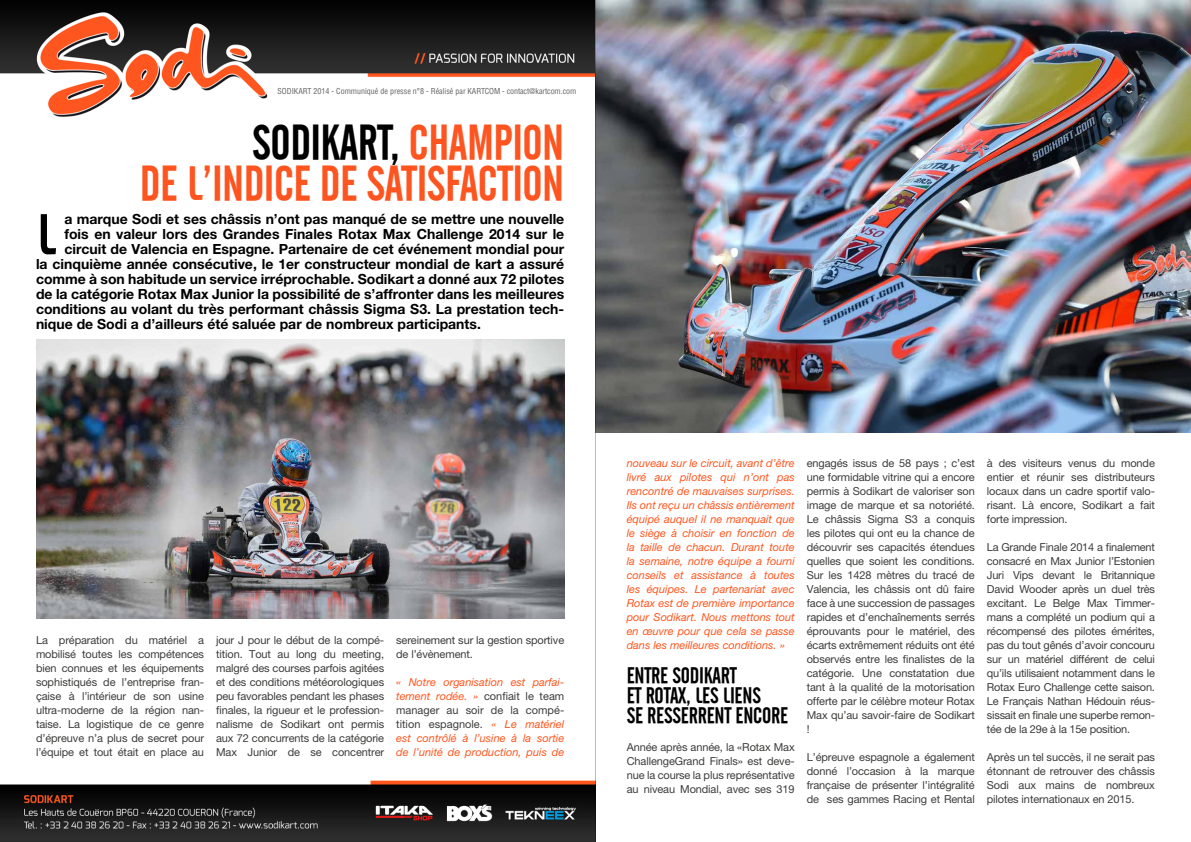
<style>
.page{position:relative;width:1191px;height:842px;background:#fff}
.page>*{position:absolute;margin:0;border:0;box-sizing:border-box;transform-origin:0 0}
.t1{font:57px "Cafeta";color:#000}
.t2{font:48px/41px "Cafeta";letter-spacing:-.01em;color:#fe5420;text-align:right}
.t3{font:22px/20px "Cafeta";letter-spacing:-.01em;color:#000}
.t4{font:700 14px "Helvetica Neue LT Pro";color:#000}
.t5{font:11px/14px "Helvetica Neue LT Pro";letter-spacing:-.01em;color:#3c3c3b;text-align:justify}
.t6{font:italic 11px/14px "Helvetica Neue LT Pro";color:#ff561f;text-align:justify}
.t7{font:condensed 8px "Helvetica LT Std";color:#646363}
.s1{color:#000}
.s2{font-style:normal;color:#3c3c3b}
</style>
<div class="page">
<img style="left:0;top:0;width:595px;height:842px">
<img style="left:36px;top:339px;width:528px;height:280px">
<img style="left:596px;top:0;width:595px;height:432px">
<hr style="left:595px;top:0;width:1px;height:842px;background:#000">
<p class="t7" style="left:277px;top:86px;width:300px">SODIKART 2014 - Communiqué de presse n°8 - Réalisé par KARTCOM - contact@kartcom.com</p>
<h2 class="t2" style="left:140px;top:123px;width:426px"><span class="s1">SODIKART,</span> CHAMPION<br>DE L’INDICE DE SATISFACTION</h2>
<p class="t4" style="left:64px;top:210px;width:501px">a marque Sodi et ses châssis n’ont pas manqué de se mettre une nouvelle</p>
<p class="t4" style="left:64px;top:225px;width:501px">fois en valeur lors des Grandes Finales Rotax Max Challenge 2014 sur le</p>
<p class="t4" style="left:64px;top:240px;width:501px">circuit de Valencia en Espagne. Partenaire de cet événement mondial pour</p>
<p class="t4" style="left:36px;top:255px;width:530px">la cinquième année consécutive, le 1er constructeur mondial de kart a assuré</p>
<p class="t4" style="left:36px;top:270px;width:530px">comme à son habitude un service irréprochable. Sodikart a donné aux 72 pilotes</p>
<p class="t4" style="left:36px;top:285px;width:530px">de la catégorie Rotax Max Junior la possibilité de s’affronter dans les meilleures</p>
<p class="t4" style="left:36px;top:300px;width:530px">conditions au volant du très performant châssis Sigma S3. La prestation tech-</p>
<p class="t4" style="left:36px;top:315px;width:446px">nique de Sodi a d’ailleurs été saluée par de nombreux participants.</p>
<h1 class="t1" style="left:37px;top:203px;width:21px">L</h1>
<p class="t5" style="left:36px;top:633px;width:170px">La préparation du matériel a mobilisé toutes les compétences bien connues et les équipements sophistiqués de l’entreprise fran&shy;çaise à l’intérieur de son usine ultra-moderne de la région nan&shy;taise. La logistique de ce genre d’épreuve n’a plus de secret pour l’équipe et tout était en place au</p>
<p class="t5" style="left:216px;top:633px;width:170px">jour J pour le début de la compé&shy;tition. Tout au long du meeting, malgré des courses parfois agitées et des conditions météorologiques peu favorables pendant les phases finales, la rigueur et le profession&shy;nalisme de Sodikart ont permis aux 72 concurrents de la catégorie Max Junior de se concentrer</p>
<p class="t5" style="left:396px;top:633px;width:170px">sereinement sur la gestion sportive de l’évènement.</p>
<p class="t6" style="left:396px;top:675px;width:170px">« Notre organisation est parfai&shy;tement rodée. » <span class="s2">confiait le team manager au soir de la compé&shy;tition espagnole.</span> « Le matériel est contrôlé à l’usine à la sortie de l’unité de production, puis de</p>
<p class="t6" style="left:626px;top:456px;width:170px">nouveau sur le circuit, avant d’être livré aux pilotes qui n’ont pas rencontré de mauvaises surprises.<br>Ils ont reçu un châssis entièrement équipé auquel il ne manquait que le siège à choisir en fonction de la taille de chacun. Durant toute la semaine, notre équipe a fourni conseils et assistance à toutes les équipes. Le partenariat avec Rotax est de première importance pour Sodikart. Nous mettons tout en œuvre pour que cela se passe dans les meilleures conditions. »</p>
<h3 class="t3" style="left:626px;top:666px;width:163px">ENTRE SODIKART<br>ET ROTAX, LES LIENS<br>SE RESSERRENT ENCORE</h3>
<p class="t5" style="left:626px;top:740px;width:170px">Année après année, la «Rotax Max ChallengeGrand Finals» est deve&shy;nue la course la plus représentative au niveau Mondial, avec ses 319</p>
<p class="t5" style="left:806px;top:456px;width:170px">engagés issus de 58 pays ; c’est une formidable vitrine qui a encore permis à Sodikart de valoriser son image de marque et sa notoriété.<br>Le châssis Sigma S3 a conquis les pilotes qui ont eu la chance de découvrir ses capacités étendues quelles que soient les conditions.<br>Sur les 1428 mètres du tracé de Valencia, les châssis ont dû faire face à une succession de passages rapides et d’enchaînements serrés éprouvants pour le matériel, des écarts extrêmement réduits ont été observés entre les finalistes de la catégorie. Une constatation due tant à la qualité de la motorisation offerte par le célèbre moteur Rotax Max qu’au savoir-faire de Sodikart !</p>
<p class="t5" style="left:806px;top:750px;width:170px">L’épreuve espagnole a également donné l’occasion à la marque française de présenter l’intégralité de ses gammes Racing et Rental</p>
<p class="t5" style="left:987px;top:456px;width:170px">à des visiteurs venus du monde entier et réunir ses distributeurs locaux dans un cadre sportif valo&shy;risant. Là encore, Sodikart a fait forte impression.</p>
<p class="t5" style="left:987px;top:540px;width:170px">La Grande Finale 2014 a finalement consacré en Max Junior l’Estonien Juri Vips devant le Britannique David Wooder après un duel très excitant. Le Belge Max Timmer&shy;mans a complété un podium qui a récompensé des pilotes émérites, pas du tout gênés d’avoir concouru sur un matériel différent de celui qu’ils utilisaient notamment dans le Rotax Euro Challenge cette saison.<br>Le Français Nathan Hédouin réus&shy;sissait en finale une superbe remon&shy;tée de la 29e à la 15e position.</p>
<p class="t5" style="left:987px;top:750px;width:170px">Après un tel succès, il ne serait pas étonnant de retrouver des châssis Sodi aux mains de nombreux pilotes internationaux en 2015.</p>
</div>
